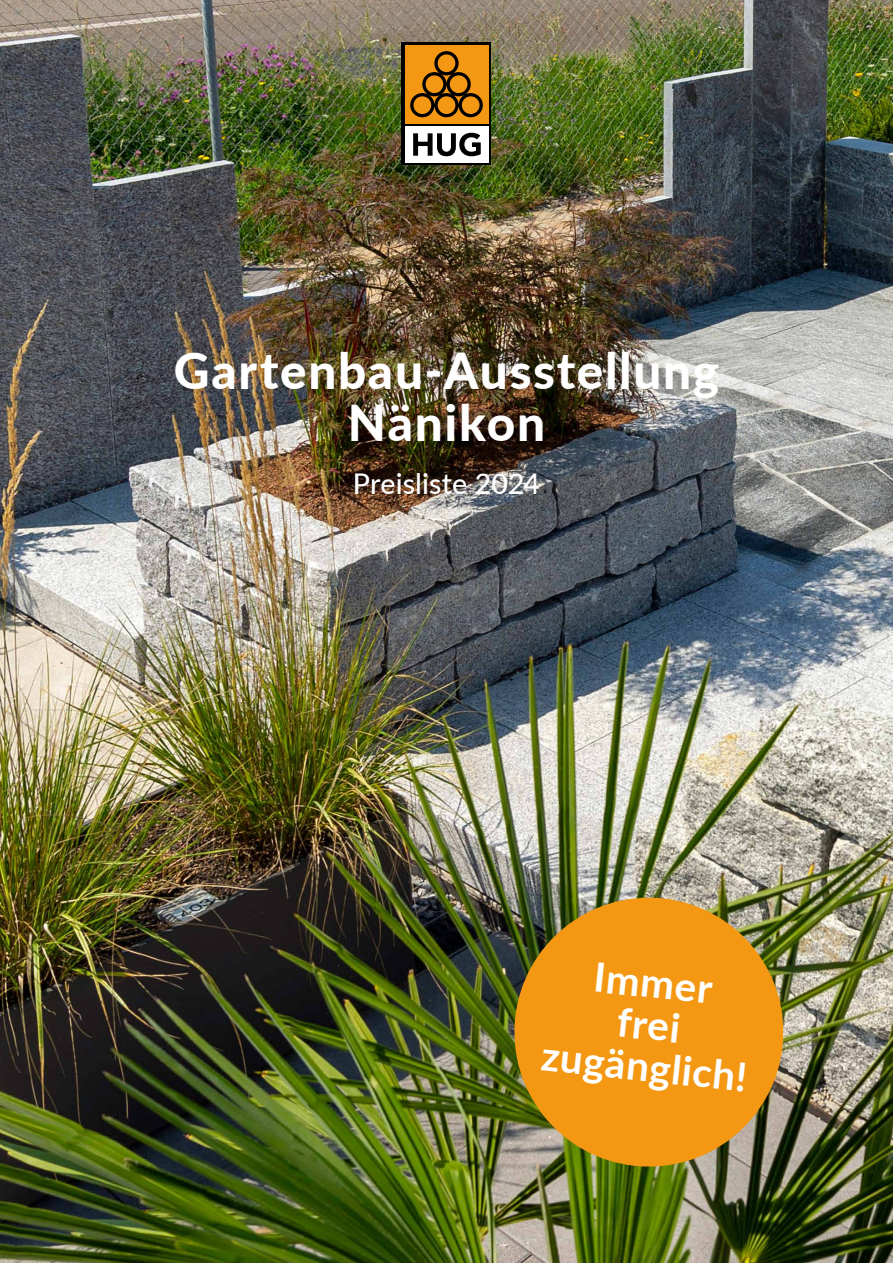
<style>
.page{position:relative;width:893px;height:1263px;background:#fff}
.page>*{position:absolute;margin:0;border:0;box-sizing:border-box;transform-origin:0 0}
.t1{font:800 49.5px/52.2px "Lato";letter-spacing:.035em;color:#fff;text-align:center}
.t2{font:700 40.5px/42px "Lato";color:#fff;text-align:center}
.t3{font:500 28.5px "Lato";color:#fff}
</style>
<div class="page">
<img style="left:0;top:0;width:893px;height:1263px">
<svg style="left:402px;top:43px;width:89px;height:122px"></svg>
<div style="left:405px;top:45px;width:83px;height:79px;background:#f49712"></div>
<svg style="left:410px;top:51px;width:73px;height:67px"></svg>
<div style="left:405px;top:126px;width:83px;height:36px;background:#fff"></div>
<svg style="left:413px;top:133px;width:68px;height:23px"></svg>
<img style="left:507px;top:891px;width:283px;height:282px">
<p class="t1" style="left:174px;top:342px;width:547px">Gartenbau-Ausstellung<br>Nänikon</p>
<p class="t3" style="left:353px;top:463px;width:189px">Preisliste 2024</p>
<p class="t2" style="left:553px;top:949px;width:208px;rotate:6deg">Immer<br>frei zugänglich!</p>
</div>
